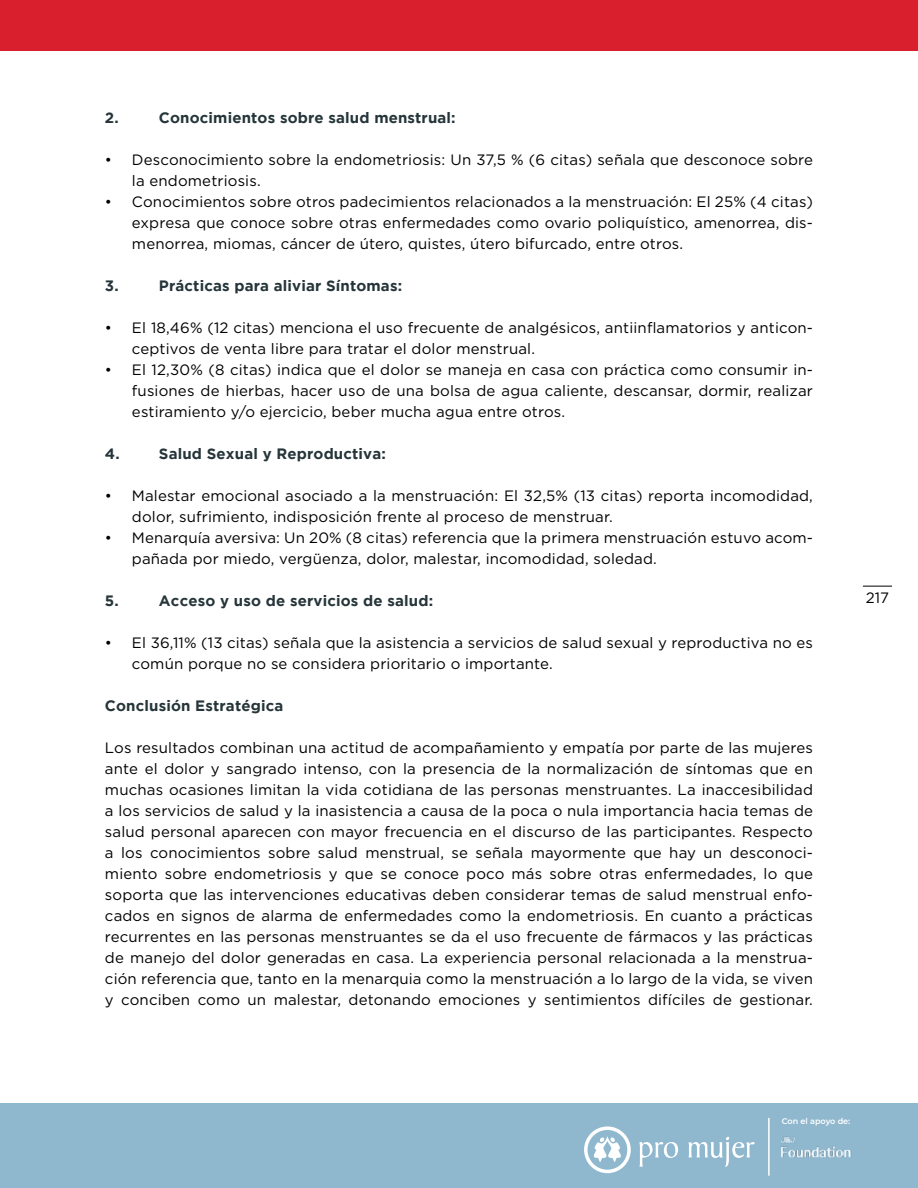
<style>
.page{position:relative;width:918px;height:1188px;background:#fff}
.page>*{position:absolute;margin:0;border:0;box-sizing:border-box;transform-origin:0 0}
.t1{font:15px/21px "Gotham";letter-spacing:.01em;color:#000}
.t2{font:700 15px "Gotham";letter-spacing:.01em;color:#25353a}
.t3{font:600 8.1px "Montserrat";color:#fff}
</style>
<div class="page">
<div style="left:0;top:0;width:918px;height:51px;background:#d91f2e"></div>
<div style="left:0;top:1104px;width:918px;height:84px;background:#8fb8cf"></div>
<svg style="left:584px;top:1126px;width:47px;height:47px"></svg>
<svg style="left:639px;top:1142px;width:39px;height:25px"></svg>
<svg style="left:688px;top:1137px;width:67px;height:30px"></svg>
<hr style="left:768px;top:1118px;width:2px;height:58px;background:#fff">
<img style="left:782px;top:1136px;width:69px;height:21px">
<svg style="left:863px;top:586px;width:29px;height:1px"></svg>
<p class="t2" style="left:105px;top:109px;width:15px">2.</p>
<p class="t2" style="left:159px;top:109px;width:298px">Conocimientos sobre salud menstrual:</p>
<p class="t1" style="left:132px;top:149px;width:682px;text-indent:-27px">• Desconocimiento sobre la endometriosis: Un 37,5 % (6 citas) señala que desconoce sobre la endometriosis.</p>
<p class="t1" style="left:132px;top:191px;width:683px;text-align:justify;text-indent:-27px">• Conocimientos sobre otros padecimientos relacionados a la menstruación: El 25% (4 citas) expresa que conoce sobre otras enfermedades como ovario poliquístico, amenorrea, dis&shy;menorrea, miomas, cáncer de útero, quistes, útero bifurcado, entre otros.</p>
<p class="t2" style="left:105px;top:277px;width:15px">3.</p>
<p class="t2" style="left:159px;top:277px;width:245px">Prácticas para aliviar Síntomas:</p>
<p class="t1" style="left:132px;top:317px;width:683px;text-indent:-27px">• El 18,46% (12 citas) menciona el uso frecuente de analgésicos, antiinflamatorios y anticon&shy;ceptivos de venta libre para tratar el dolor menstrual.</p>
<p class="t1" style="left:132px;top:359px;width:683px;text-align:justify;text-indent:-27px">• El 12,30% (8 citas) indica que el dolor se maneja en casa con práctica como consumir in&shy;fusiones de hierbas, hacer uso de una bolsa de agua caliente, descansar, dormir, realizar estiramiento y/o ejercicio, beber mucha agua entre otros.</p>
<p class="t2" style="left:105px;top:445px;width:16px">4.</p>
<p class="t2" style="left:159px;top:445px;width:228px">Salud Sexual y Reproductiva:</p>
<p class="t1" style="left:132px;top:485px;width:683px;text-indent:-27px">• Malestar emocional asociado a la menstruación: El 32,5% (13 citas) reporta incomodidad, dolor, sufrimiento, indisposición frente al proceso de menstruar.</p>
<p class="t1" style="left:132px;top:527px;width:683px;text-indent:-27px">• Menarquía aversiva: Un 20% (8 citas) referencia que la primera menstruación estuvo acom&shy;pañada por miedo, vergüenza, dolor, malestar, incomodidad, soledad.</p>
<p class="t2" style="left:105px;top:592px;width:15px">5.</p>
<p class="t2" style="left:159px;top:592px;width:276px">Acceso y uso de servicios de salud:</p>
<p class="t1" style="left:132px;top:632px;width:682px;text-indent:-27px">• El 36,11% (13 citas) señala que la asistencia a servicios de salud sexual y reproductiva no es común porque no se considera prioritario o importante.</p>
<p class="t2" style="left:105px;top:697px;width:180px">Conclusión Estratégica</p>
<p class="t1" style="left:105px;top:737px;width:710px;text-align:justify">Los resultados combinan una actitud de acompañamiento y empatía por parte de las mujeres ante el dolor y sangrado intenso, con la presencia de la normalización de síntomas que en muchas ocasiones limitan la vida cotidiana de las personas menstruantes. La inaccesibilidad a los servicios de salud y la inasistencia a causa de la poca o nula importancia hacia temas de salud personal aparecen con mayor frecuencia en el discurso de las participantes. Respecto a los conocimientos sobre salud menstrual, se señala mayormente que hay un desconoci&shy;miento sobre endometriosis y que se conoce poco más sobre otras enfermedades, lo que soporta que las intervenciones educativas deben considerar temas de salud menstrual enfo&shy;cados en signos de alarma de enfermedades como la endometriosis. En cuanto a prácticas recurrentes en las personas menstruantes se da el uso frecuente de fármacos y las prácticas de manejo del dolor generadas en casa. La experiencia personal relacionada a la menstrua&shy;ción referencia que, tanto en la menarquia como la menstruación a lo largo de la vida, se viven y conciben como un malestar, detonando emociones y sentimientos difíciles de gestionar.</p>
<p class="t1" style="left:866px;top:586px;width:25px">217</p>
<p class="t3" style="left:782px;top:1116px;width:70px">Con el apoyo de:</p>
</div>
